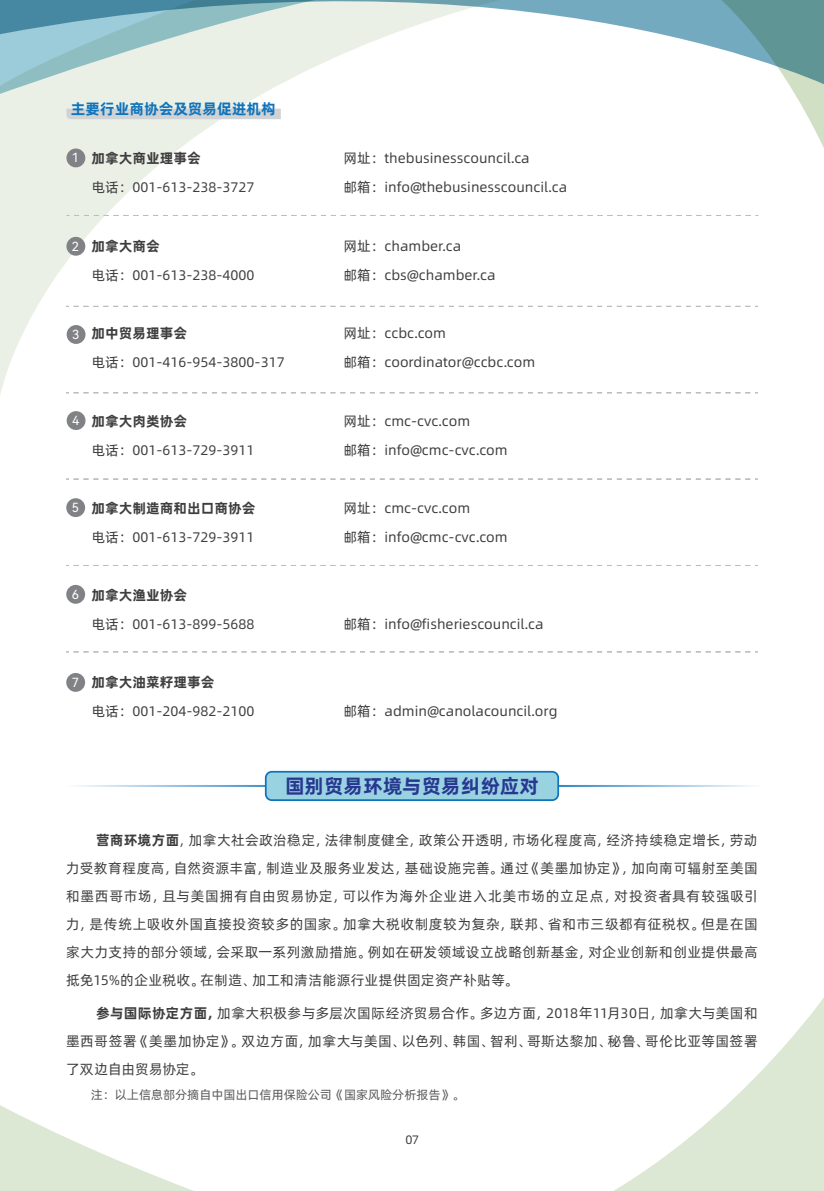
<style>
.page{position:relative;width:824px;height:1191px;background:#fff}
.page>*{position:absolute;margin:0;border:0;box-sizing:border-box;transform-origin:0 0}
.t1{font:700 19.78px "Alibaba Pu Hui Ti";color:#283890}
.t2{font:700 14.88px "Alibaba Pu Hui Ti";color:#1074bc}
.t3{font:13.83px/28px "Alibaba Pu Hui Ti";color:#3e3e3f;text-align:justify}
.t4{font:700 13.83px "Alibaba Pu Hui Ti";color:#3e3e3f}
.t5{font:12.6px "Harmony OS Sans SC";color:#fff}
.t6{font:12.25px "Alibaba Pu Hui Ti";color:#57585a}
.t7{font:12.25px "Alibaba Pu Hui Ti";color:#3e3e3f}
.s1{font-weight:700}
</style>
<div class="page">
<svg style="left:614px;top:999px;width:209px;height:192px"></svg>
<svg style="left:1px;top:94px;width:560px;height:300px"></svg>
<svg style="left:1px;top:91px;width:266px;height:3px"></svg>
<svg style="left:793px;top:91px;width:30px;height:55px"></svg>
<svg style="left:1px;top:0;width:822px;height:91px"></svg>
<svg style="left:0;top:1105px;width:194px;height:86px"></svg>
<svg style="left:0;top:0;width:1px;height:394px"></svg>
<div style="left:66px;top:109px;width:215px;height:10px;background:#d1d2d4"></div>
<div style="left:266px;top:771px;width:292px;height:29px;background:#99d3e2;border-radius:6px"></div>
<div style="left:265px;top:771px;width:294px;height:30px;border:2px solid #1074bc;border-radius:6px"></div>
<svg style="left:67px;top:215px;width:691px;height:1px"></svg>
<svg style="left:66px;top:306px;width:691px;height:1px"></svg>
<svg style="left:66px;top:392px;width:691px;height:1px"></svg>
<svg style="left:66px;top:479px;width:691px;height:1px"></svg>
<svg style="left:66px;top:565px;width:691px;height:1px"></svg>
<svg style="left:66px;top:651px;width:691px;height:1px"></svg>
<div style="left:66px;top:148px;width:19px;height:19px;background:#808285;border-radius:50%"></div>
<div style="left:66px;top:237px;width:19px;height:19px;background:#808285;border-radius:50%"></div>
<div style="left:67px;top:325px;width:18px;height:19px;background:#808285;border-radius:50%"></div>
<div style="left:67px;top:411px;width:18px;height:19px;background:#808285;border-radius:50%"></div>
<div style="left:66px;top:498px;width:19px;height:19px;background:#808285;border-radius:50%"></div>
<div style="left:66px;top:585px;width:19px;height:19px;background:#808285;border-radius:50%"></div>
<div style="left:66px;top:673px;width:19px;height:19px;background:#808285;border-radius:50%"></div>
<p class="t2" style="left:71px;top:97px;width:207px">主要行业商协会及贸易促进机构</p>
<p class="t5" style="left:72px;top:149px;width:9px">1</p>
<p class="t4" style="left:91px;top:147px;width:111px">加拿大商业理事会</p>
<p class="t3" style="left:343px;top:143px;width:188px">网址：thebusinesscouncil.ca</p>
<p class="t3" style="left:91px;top:172px;width:165px">电话：001-613-238-3727</p>
<p class="t3" style="left:343px;top:172px;width:225px">邮箱：info@thebusinesscouncil.ca</p>
<p class="t5" style="left:72px;top:237px;width:9px">2</p>
<p class="t4" style="left:91px;top:235px;width:70px">加拿大商会</p>
<p class="t3" style="left:343px;top:231px;width:119px">网址：chamber.ca</p>
<p class="t3" style="left:91px;top:260px;width:165px">电话：001-613-238-4000</p>
<p class="t3" style="left:343px;top:260px;width:154px">邮箱：cbs@chamber.ca</p>
<p class="t5" style="left:72px;top:326px;width:9px">3</p>
<p class="t4" style="left:91px;top:322px;width:97px">加中贸易理事会</p>
<p class="t3" style="left:343px;top:319px;width:104px">网址：ccbc.com</p>
<p class="t3" style="left:91px;top:348px;width:195px">电话：001-416-954-3800-317</p>
<p class="t3" style="left:343px;top:348px;width:193px">邮箱：coordinator@ccbc.com</p>
<p class="t5" style="left:72px;top:412px;width:9px">4</p>
<p class="t4" style="left:91px;top:410px;width:97px">加拿大肉类协会</p>
<p class="t3" style="left:343px;top:406px;width:128px">网址：cmc-cvc.com</p>
<p class="t3" style="left:91px;top:435px;width:165px">电话：001-613-729-3911</p>
<p class="t3" style="left:343px;top:435px;width:166px">邮箱：info@cmc-cvc.com</p>
<p class="t5" style="left:72px;top:499px;width:9px">5</p>
<p class="t4" style="left:91px;top:497px;width:166px">加拿大制造商和出口商协会</p>
<p class="t3" style="left:343px;top:493px;width:128px">网址：cmc-cvc.com</p>
<p class="t3" style="left:91px;top:522px;width:165px">电话：001-613-729-3911</p>
<p class="t3" style="left:343px;top:522px;width:166px">邮箱：info@cmc-cvc.com</p>
<p class="t5" style="left:72px;top:585px;width:9px">6</p>
<p class="t4" style="left:91px;top:584px;width:97px">加拿大渔业协会</p>
<p class="t3" style="left:91px;top:609px;width:165px">电话：001-613-899-5688</p>
<p class="t3" style="left:343px;top:609px;width:201px">邮箱：info@fisheriescouncil.ca</p>
<p class="t5" style="left:72px;top:673px;width:9px">7</p>
<p class="t4" style="left:91px;top:671px;width:125px">加拿大油菜籽理事会</p>
<p class="t3" style="left:91px;top:696px;width:165px">电话：001-204-982-2100</p>
<p class="t3" style="left:343px;top:696px;width:215px">邮箱：admin@canolacouncil.org</p>
<h1 class="t1" style="left:285px;top:770px;width:255px">国别贸易环境与贸易纠纷应对</h1>
<p class="t3" style="left:66px;top:825px;width:693px;text-indent:30px"><span class="s1">营商环境方面</span>，加拿大社会政治稳定，法律制度健全，政策公开透明，市场化程度高，经济持续稳定增长，劳动力受教育程度高，自然资源丰富，制造业及服务业发达，基础设施完善。通过《美墨加协定》，加向南可辐射至美国和墨西哥市场，且与美国拥有自由贸易协定，可以作为海外企业进入北美市场的立足点，对投资者具有较强吸引力，是传统上吸收外国直接投资较多的国家。加拿大税收制度较为复杂，联邦、省和市三级都有征税权。但是在国家大力支持的部分领域，会采取一系列激励措施。例如在研发领域设立战略创新基金，对企业创新和创业提供最高抵免15%的企业税收。在制造、加工和清洁能源行业提供固定资产补贴等。</p>
<p class="t3" style="left:66px;top:998px;width:693px;text-indent:30px"><span class="s1">参与国际协定方面，</span>加拿大积极参与多层次国际经济贸易合作。多边方面，2018年11月30日，加拿大与美国和墨西哥签署《美墨加协定》。双边方面，加拿大与美国、以色列、韩国、智利、哥斯达黎加、秘鲁、哥伦比亚等国签署了双边自由贸易协定。</p>
<p class="t6" style="left:91px;top:1085px;width:375px">注：以上信息部分摘自中国出口信用保险公司《国家风险分析报告》。</p>
<p class="t7" style="left:405px;top:1130px;width:15px">07</p>
</div>
